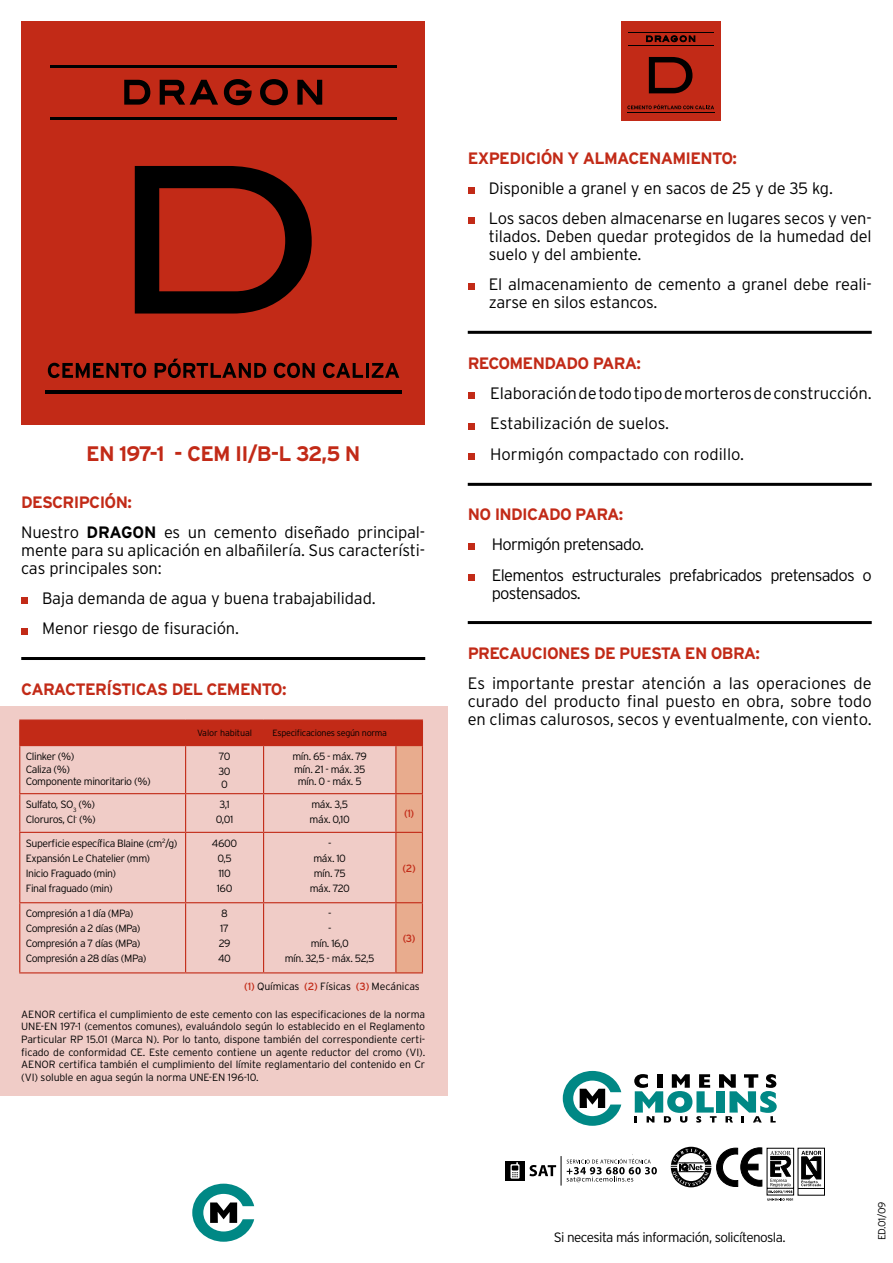
<style>
.page{position:relative;width:893px;height:1263px;background:#fff}
.page>*{position:absolute;margin:0;border:0;box-sizing:border-box;transform-origin:0 0}
.t1{font:700 21px "Interstate";color:#c22a17}
.t2{font:300 16.5px/30.3px "Interstate";letter-spacing:-.01em;color:#000}
.t3{font:700 16.5px "Interstate";letter-spacing:-.04em;color:#c22a17}
.t4{font:300 16.5px/30.3px "Interstate";letter-spacing:-.04em;color:#000}
.t5{font:300 16.5px "Interstate";letter-spacing:-.045em;color:#000}
.t6{font:300 13.5px "Interstate";letter-spacing:-.04em;color:#000}
.t7{font:300 10.5px/15px "Interstate";letter-spacing:-.04em;color:#000}
.t8{font:300 10.5px "Interstate";letter-spacing:-.01em;color:#000}
.t9{font:10.5px "Interstate";color:#c22a17}
.t10{font:300 10.2px "Interstate";color:#000}
.t11{font:300 9px "Interstate";letter-spacing:-.03em;color:#000}
.t12{font:300 9px "Interstate";letter-spacing:-.01em;color:#000}
.s1{font-weight:700;color:#c22a17}
.s2{font-weight:700}
.s3{font-weight:400;color:#c22a17}
</style>
<div class="page">
<div style="left:21px;top:21px;width:404px;height:404px;background:#c22a17"></div>
<svg style="left:135px;top:166px;width:177px;height:147px"></svg>
<svg style="left:48px;top:363px;width:98px;height:15px"></svg>
<svg style="left:155px;top:359px;width:111px;height:19px"></svg>
<svg style="left:274px;top:363px;width:41px;height:15px"></svg>
<svg style="left:323px;top:363px;width:40px;height:15px"></svg>
<hr style="left:366px;top:363px;width:3px;height:15px;background:#000">
<svg style="left:372px;top:363px;width:27px;height:15px"></svg>
<hr style="left:45px;top:390px;width:356px;height:3px;background:#000">
<hr style="left:50px;top:117px;width:346px;height:3px;background:#000">
<hr style="left:50px;top:65px;width:346px;height:3px;background:#000">
<svg style="left:124px;top:79px;width:27px;height:26px"></svg>
<svg style="left:159px;top:79px;width:93px;height:27px"></svg>
<svg style="left:260px;top:79px;width:28px;height:27px"></svg>
<svg style="left:297px;top:79px;width:26px;height:26px"></svg>
<div style="left:21px;top:597px;width:7px;height:7px;background:#c22a17"></div>
<div style="left:21px;top:628px;width:7px;height:6px;background:#c22a17"></div>
<hr style="left:21px;top:657px;width:404px;height:3px;background:#000">
<div style="left:0;top:706px;width:447px;height:389px;background:#f0ccc7"></div>
<hr style="left:19px;top:719px;width:167px;height:2px;background:#c22a17">
<hr style="left:186px;top:719px;width:78px;height:2px;background:#c22a17">
<hr style="left:264px;top:719px;width:132px;height:2px;background:#c22a17">
<hr style="left:396px;top:719px;width:27px;height:2px;background:#c22a17">
<svg style="left:19px;top:720px;width:404px;height:253px"></svg>
<svg style="left:192px;top:1184px;width:62px;height:58px"></svg>
<div style="left:621px;top:21px;width:99px;height:100px;background:#c22a17"></div>
<svg style="left:649px;top:57px;width:43px;height:36px"></svg>
<svg style="left:627px;top:104px;width:87px;height:5px"></svg>
<hr style="left:627px;top:112px;width:88px;height:1px;background:#000">
<hr style="left:628px;top:45px;width:85px;height:1px;background:#000">
<hr style="left:628px;top:32px;width:85px;height:1px;background:#000">
<svg style="left:646px;top:35px;width:49px;height:7px"></svg>
<hr style="left:468px;top:331px;width:404px;height:3px;background:#000">
<hr style="left:468px;top:483px;width:404px;height:3px;background:#000">
<hr style="left:468px;top:621px;width:404px;height:3px;background:#000">
<div style="left:468px;top:217px;width:7px;height:7px;background:#c22a17"></div>
<div style="left:468px;top:187px;width:7px;height:6px;background:#c22a17"></div>
<div style="left:468px;top:283px;width:7px;height:7px;background:#c22a17"></div>
<div style="left:468px;top:392px;width:7px;height:7px;background:#c22a17"></div>
<div style="left:468px;top:423px;width:7px;height:6px;background:#c22a17"></div>
<div style="left:468px;top:453px;width:7px;height:7px;background:#c22a17"></div>
<div style="left:468px;top:543px;width:7px;height:7px;background:#c22a17"></div>
<div style="left:468px;top:574px;width:7px;height:7px;background:#c22a17"></div>
<svg style="left:563px;top:1071px;width:58px;height:55px"></svg>
<svg style="left:634px;top:1074px;width:143px;height:48px"></svg>
<svg style="left:529px;top:1154px;width:128px;height:31px"></svg>
<div style="left:505px;top:1161px;width:20px;height:19px;background:#000"></div>
<svg style="left:510px;top:1162px;width:9px;height:16px"></svg>
<div style="left:797px;top:1148px;width:28px;height:48px;border:1px solid #000"></div>
<svg style="left:670px;top:1147px;width:154px;height:53px"></svg>
<h1 class="t1" style="left:86px;top:441px;width:116px">EN 197-1 - CEM</h1>
<h1 class="t1" style="left:235px;top:441px;width:123px">II/B-L 32,5 N</h1>
<h2 class="t2" style="left:21px;top:487px;width:405px"><span class="s1">DESCRIPCIÓN:<br></span>Nuestro <span class="s2">DRAGON</span> es un cemento diseñado principal-</h2>
<h2 class="t2" style="left:21px;top:541px;width:405px;line-height:18px">mente para su aplicación en albañilería. Sus característi&shy;cas principales son:</h2>
<h2 class="t2" style="left:42px;top:583px;width:335px">Baja demanda de agua y buena trabajabilidad.<br>Menor riesgo de fisuración.</h2>
<h2 class="t3" style="left:21px;top:680px;width:267px">CARACTERÍSTICAS DEL CEMENTO:</h2>
<p class="t12" style="left:197px;top:728px;width:57px">Valor habitual</p>
<p class="t11" style="left:272px;top:728px;width:116px">Especificaciones según norma</p>
<p class="t7" style="left:26px;top:750px;width:126px;line-height:12.6px">Clinker (%)<br>Caliza (%)<br>Componente minoritario (%)</p>
<p class="t7" style="left:219px;top:749px;width:14px">70<br>30</p>
<p class="t7" style="left:221px;top:776px;width:8px">0</p>
<p class="t7" style="left:292px;top:750px;width:76px;line-height:12.6px;text-align:center">mín. 65 - máx. 79 mín. 21 - máx. 35 mín. 0 - máx. 5</p>
<p class="t7" style="left:26px;top:797px;width:72px">Sulfato, SO<sub>3</sub> (%)<br>Cloruros, Cl<sup>-</sup> (%)</p>
<p class="t7" style="left:216px;top:797px;width:19px;text-align:center">3,1<br>0,01</p>
<p class="t7" style="left:310px;top:797px;width:42px">máx. 3,5 máx. 0,10</p>
<p class="t9" style="left:404px;top:808px;width:12px">(1)</p>
<p class="t7" style="left:26px;top:835px;width:153px">Superficie específica Blaine (cm<sup>2</sup>/g)<br>Expansión Le Chatelier (mm)<br>Inicio Fraguado (min)<br>Final fraguado (min)</p>
<p class="t7" style="left:212px;top:835px;width:27px;text-align:center">4600<br>0,5<br>110<br>160</p>
<p class="t7" style="left:310px;top:835px;width:42px;text-align:center">-<br>máx. 10 mín. 75 máx. 720</p>
<p class="t9" style="left:403px;top:862px;width:15px">(2)</p>
<p class="t7" style="left:26px;top:906px;width:122px">Compresión a 1 día (MPa)<br>Compresión a 2 días (MPa)<br>Compresión a 7 días (MPa)<br>Compresión a 28 días (MPa)</p>
<p class="t7" style="left:218px;top:906px;width:14px">8<br>17<br>29<br>40</p>
<p class="t7" style="left:285px;top:906px;width:91px;text-align:center">-<br>-<br>mín. 16,0<br>mín. 32,5 - máx. 52,5</p>
<p class="t9" style="left:403px;top:932px;width:14px">(3)</p>
<p class="t8" style="left:244px;top:981px;width:177px"><span class="s3">(1)</span> Químicas <span class="s3">(2)</span> Físicas <span class="s3">(3)</span> Mecánicas</p>
<p class="t7" style="left:21px;top:1007px;width:405px;line-height:12.6px;text-align:justify">AENOR certifica el cumplimiento de este cemento con las especificaciones de la norma UNE-EN 197-1 (cementos comunes), evaluándolo según lo establecido en el Reglamento Particular RP 15.01 (Marca N). Por lo tanto, dispone también del correspondiente certi&shy;ficado de conformidad CE. Este cemento contiene un agente reductor del cromo (VI).<br>AENOR certifica también el cumplimiento del límite reglamentario del contenido en Cr (VI) soluble en agua según la norma UNE-EN 196-10.</p>
<h2 class="t3" style="left:468px;top:149px;width:271px">EXPEDICIÓN Y ALMACENAMIENTO:</h2>
<h2 class="t2" style="left:489px;top:173px;width:384px">Disponible a granel y en sacos de 25 y de 35 kg.<br>Los sacos deben almacenarse en lugares secos y ven-</h2>
<h2 class="t2" style="left:489px;top:227px;width:384px;line-height:18px">tilados. Deben quedar protegidos de la humedad del suelo y del ambiente.</h2>
<h2 class="t2" style="left:489px;top:275px;width:384px;line-height:18px">El almacenamiento de cemento a granel debe reali&shy;zarse en silos estancos.</h2>
<h2 class="t3" style="left:468px;top:354px;width:89px">RECOMENDADO</h2>
<h2 class="t3" style="left:593px;top:354px;width:50px">PARA:</h2>
<h2 class="t2" style="left:490px;top:378px;width:383px">Elaboración de todo tipo de morteros de construcción.<br>Estabilización de suelos.<br>Hormigón compactado con rodillo.</h2>
<h2 class="t3" style="left:468px;top:505px;width:82px">NO INDICADO</h2>
<h2 class="t3" style="left:575px;top:505px;width:50px">PARA:</h2>
<h2 class="t4" style="left:492px;top:529px;width:381px">Hormigón pretensado.<br>Elementos estructurales prefabricados pretensados o</h2>
<h2 class="t5" style="left:492px;top:583px;width:91px">postensados.</h2>
<h2 class="t3" style="left:468px;top:644px;width:294px">PRECAUCIONES DE PUESTA EN OBRA:</h2>
<h2 class="t2" style="left:468px;top:674px;width:405px;line-height:18px;text-align:justify">Es importante prestar atención a las operaciones de curado del producto final puesto en obra, sobre todo en climas calurosos, secos y eventualmente, con viento.</h2>
<p class="t6" style="left:554px;top:1229px;width:233px">Si necesita más información, solicítenosla.</p>
<p class="t10" style="left:876px;top:1240px;width:40px;rotate:-90deg">ED.01/09</p>
</div>
